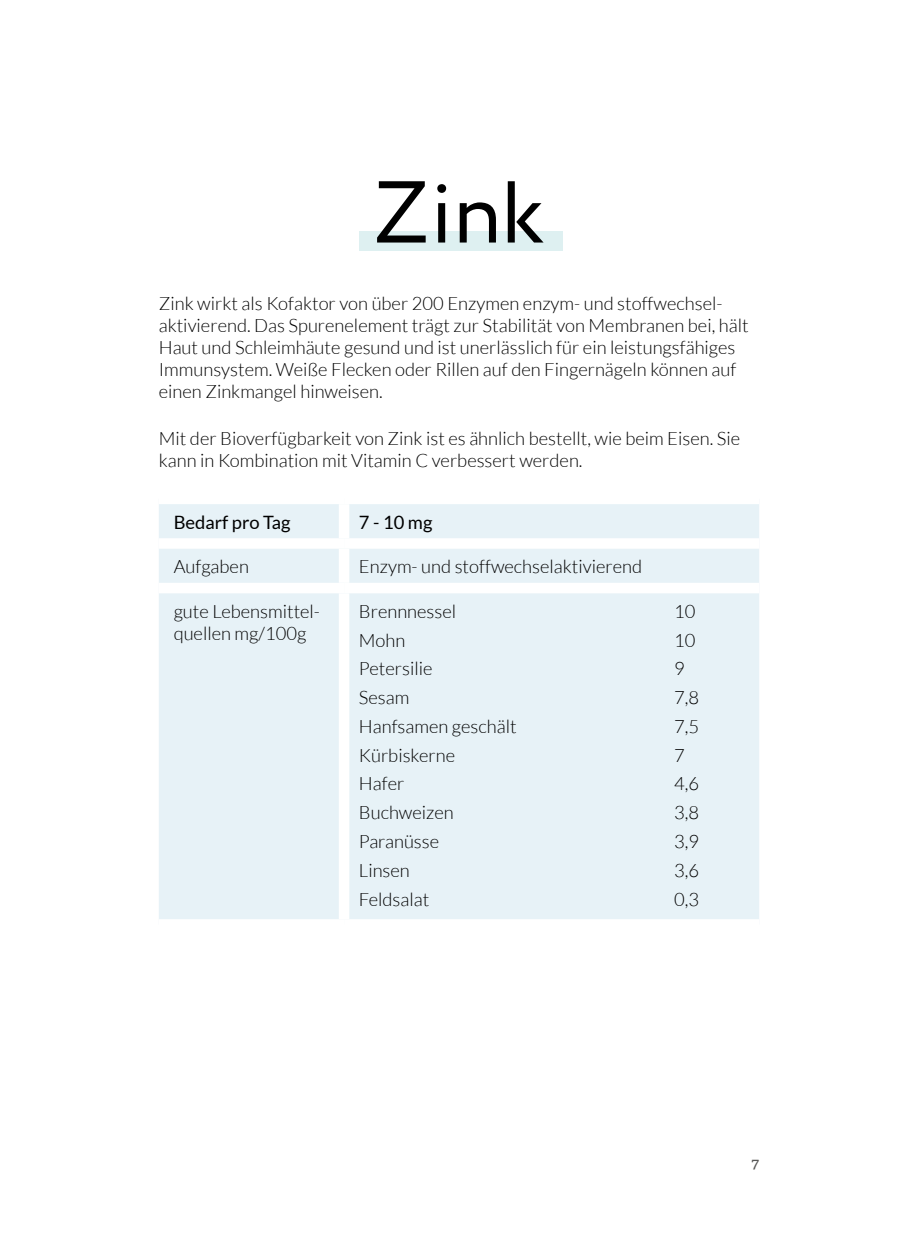
<style>
.page{position:relative;width:923px;height:1241px;background:#fff}
.page>*{position:absolute;margin:0;border:0;box-sizing:border-box;transform-origin:0 0}
.t1{font:87.5px "Circe";color:#000}
.t2{font:300 18.38px/22.1px "Lato";color:#000}
.t3{font:18.38px "Lato";color:#000}
.t4{font:15.75px "Tisa Pro";color:#575756}
</style>
<div class="page">
<div style="left:359px;top:231px;width:203px;height:20px;background:#def0f1"></div>
<div style="left:159px;top:504px;width:600px;height:415px;background:#e7f2f7"></div>
<div style="left:344px;top:582px;width:415px;height:11px;background:#fff"></div>
<div style="left:339px;top:593px;width:10px;height:326px;background:#fff"></div>
<div style="left:339px;top:504px;width:10px;height:34px;background:#fff"></div>
<div style="left:159px;top:538px;width:185px;height:10px;background:#fff"></div>
<div style="left:344px;top:538px;width:415px;height:10px;background:#fff"></div>
<div style="left:339px;top:548px;width:10px;height:34px;background:#fff"></div>
<div style="left:159px;top:582px;width:185px;height:11px;background:#fff"></div>
<h1 class="t1" style="left:373px;top:154px;width:172px">Zink</h1>
<p class="t2" style="left:159px;top:292px;width:591px">Zink wirkt als Kofaktor von über 200 Enzymen enzym- und stoffwechsel&shy;aktivierend. Das Spurenelement trägt zur Stabilität von Membranen bei, hält Haut und Schleimhäute gesund und ist unerlässlich für ein leistungsfähiges Immunsystem. Weiße Flecken oder Rillen auf den Fingernägeln können auf einen Zinkmangel hinweisen.</p>
<p class="t2" style="left:159px;top:427px;width:583px">Mit der Bioverfügbarkeit von Zink ist es ähnlich bestellt, wie beim Eisen. Sie kann in Kombination mit Vitamin C verbessert werden.</p>
<p class="t3" style="left:174px;top:511px;width:118px">Bedarf pro Tag</p>
<p class="t3" style="left:359px;top:511px;width:75px">7 - 10 mg</p>
<p class="t2" style="left:174px;top:555px;width:77px">Aufgaben</p>
<p class="t2" style="left:359px;top:555px;width:285px">Enzym- und stoffwechselaktivierend</p>
<p class="t2" style="left:174px;top:600px;width:148px">gute Lebensmittel&shy;quellen mg/100g</p>
<p class="t2" style="left:359px;top:600px;width:99px">Brennnessel</p>
<p class="t2" style="left:674px;top:600px;width:23px">10</p>
<p class="t2" style="left:359px;top:629px;width:48px">Mohn</p>
<p class="t2" style="left:674px;top:629px;width:23px">10</p>
<p class="t2" style="left:359px;top:657px;width:75px">Petersilie</p>
<p class="t2" style="left:674px;top:657px;width:12px">9</p>
<p class="t2" style="left:359px;top:686px;width:52px">Sesam</p>
<p class="t2" style="left:674px;top:686px;width:26px">7,8</p>
<p class="t2" style="left:359px;top:715px;width:159px">Hanfsamen geschält</p>
<p class="t2" style="left:674px;top:715px;width:26px">7,5</p>
<p class="t2" style="left:359px;top:744px;width:98px">Kürbiskerne</p>
<p class="t2" style="left:674px;top:744px;width:12px">7</p>
<p class="t2" style="left:359px;top:772px;width:47px">Hafer</p>
<p class="t2" style="left:674px;top:772px;width:26px">4,6</p>
<p class="t2" style="left:359px;top:801px;width:96px">Buchweizen</p>
<p class="t2" style="left:674px;top:801px;width:26px">3,8</p>
<p class="t2" style="left:359px;top:830px;width:82px">Paranüsse</p>
<p class="t2" style="left:674px;top:830px;width:26px">3,9</p>
<p class="t2" style="left:359px;top:859px;width:52px">Linsen</p>
<p class="t2" style="left:674px;top:859px;width:26px">3,6</p>
<p class="t2" style="left:359px;top:887px;width:72px">Feldsalat</p>
<p class="t2" style="left:674px;top:887px;width:26px">0,3</p>
<p class="t4" style="left:751px;top:1150px;width:9px">7</p>
</div>
